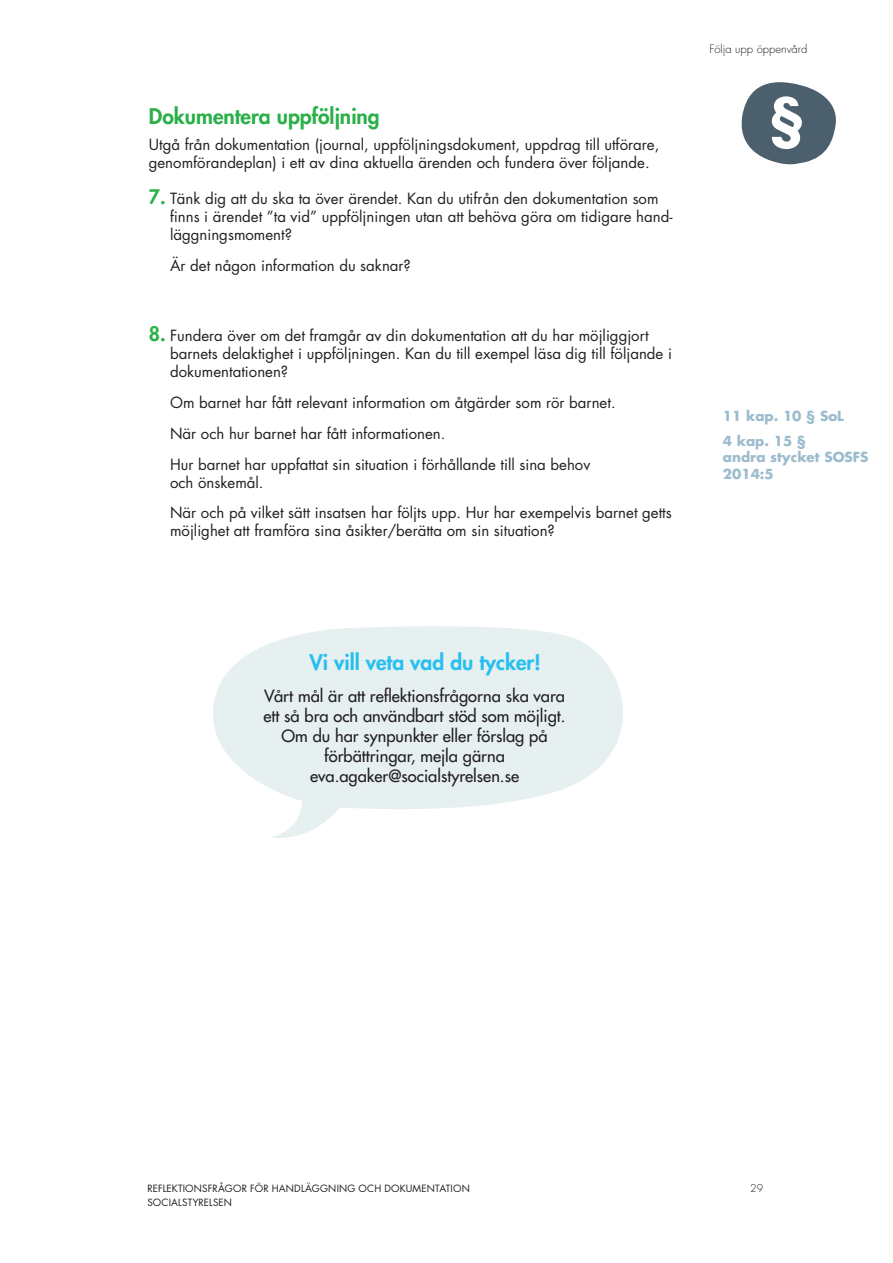
<style>
.page{position:relative;width:893px;height:1263px;background:#fff}
.page>*{position:absolute;margin:0;border:0;box-sizing:border-box;transform-origin:0 0}
.t1{font:700 52.5px "Futura Std";color:#fff}
.t2{font:800 21px "Futura Std";color:#2ab049}
.vi_vill_veta{font:800 21px "Futura Std";color:#26bff0}
.Vi_vill_veta_text{font:500 16.5px/19.8px "Futura Std";color:#231f20;text-align:center}
.text_med_siffror{font:15px/18px "Futura Std";color:#231f20}
.indragen_text{font:15px/18px "Futura Std";color:#231f20}
.sista_brödtext{font:15px/18px "Futura Std";color:#231f20}
.brödtext_i_texten{font:15px/18px "Futura Std";color:#231f20}
.hänvisning{font:700 13.5px/16.2px "Futura Std";color:#9cbcce}
.t3{font:300 11.25px "Futura Std";color:#231f20}
.t4{font:300 10.5px "Futura Std";color:#231f20}
.t5{font:9.75px "Futura Std";letter-spacing:.02em;color:#231f20}
.s1{font-weight:800;font-size:19.5px;color:#2ab049}
</style>
<div class="page">
<svg style="left:742px;top:82px;width:94px;height:83px"></svg>
<svg style="left:213px;top:626px;width:410px;height:212px;fill:#e7f0f1"></svg>
<h3 class="t2" style="left:149px;top:103px;width:232px">Dokumentera uppföljning</h3>
<p class="brödtext_i_texten" style="left:149px;top:136px;width:512px">Utgå från dokumentation (journal, uppföljningsdokument, uppdrag till utförare, genomförandeplan) i ett av dina aktuella ärenden och fundera över följande.</p>
<p class="text_med_siffror" style="left:170px;top:190px;width:504px;text-indent:-21px"><span class="s1">7.</span> Tänk dig att du ska ta över ärendet. Kan du utifrån den dokumentation som finns i ärendet ”ta vid” uppföljningen utan att behöva göra om tidigare hand&shy;läggningsmoment?</p>
<p class="sista_brödtext" style="left:170px;top:257px;width:242px">Är det någon information du saknar?</p>
<p class="text_med_siffror" style="left:170px;top:327px;width:503px;text-indent:-21px"><span class="s1">8.</span> Fundera över om det framgår av din dokumentation att du har möjliggjort barnets delaktighet i uppföljningen. Kan du till exempel läsa dig till följande i dokumentationen?</p>
<p class="indragen_text" style="left:170px;top:394px;width:447px">Om barnet har fått relevant information om åtgärder som rör barnet.</p>
<p class="indragen_text" style="left:170px;top:424px;width:277px">När och hur barnet har fått informationen.</p>
<p class="indragen_text" style="left:170px;top:455px;width:422px">Hur barnet har uppfattat sin situation i förhållande till sina behov och önskemål.</p>
<p class="sista_brödtext" style="left:170px;top:504px;width:503px">När och på vilket sätt insatsen har följts upp. Hur har exempelvis barnet getts möjlighet att framföra sina åsikter/berätta om sin situation?</p>
<p class="t3" style="left:709px;top:42px;width:99px">Följa upp öppenvård</p>
<h1 class="t1" style="left:769px;top:82px;width:38px">§</h1>
<p class="hänvisning" style="left:723px;top:408px;width:123px">11 kap. 10 § SoL</p>
<p class="hänvisning" style="left:723px;top:433px;width:147px">4 kap. 15 §<br>andra stycket SOSFS<br>2014:5</p>
<p class="vi_vill_veta" style="left:309px;top:649px;width:233px">Vi vill veta vad du tycker!</p>
<p class="Vi_vill_veta_text" style="left:264px;top:686px;width:304px">Vårt mål är att reflektionsfrågorna ska vara ett så bra och användbart stöd som möjligt.<br>Om du har synpunkter eller förslag på förbättringar, mejla gärna eva.agaker@socialstyrelsen.se</p>
<p class="t5" style="left:147px;top:1182px;width:324px">REFLEKTIONSFRÅGOR FÖR HANDLÄGGNING OCH DOKUMENTATION</p>
<p class="t4" style="left:750px;top:1182px;width:15px">29</p>
<p class="t5" style="left:147px;top:1196px;width:86px">SOCIALSTYRELSEN</p>
</div>
